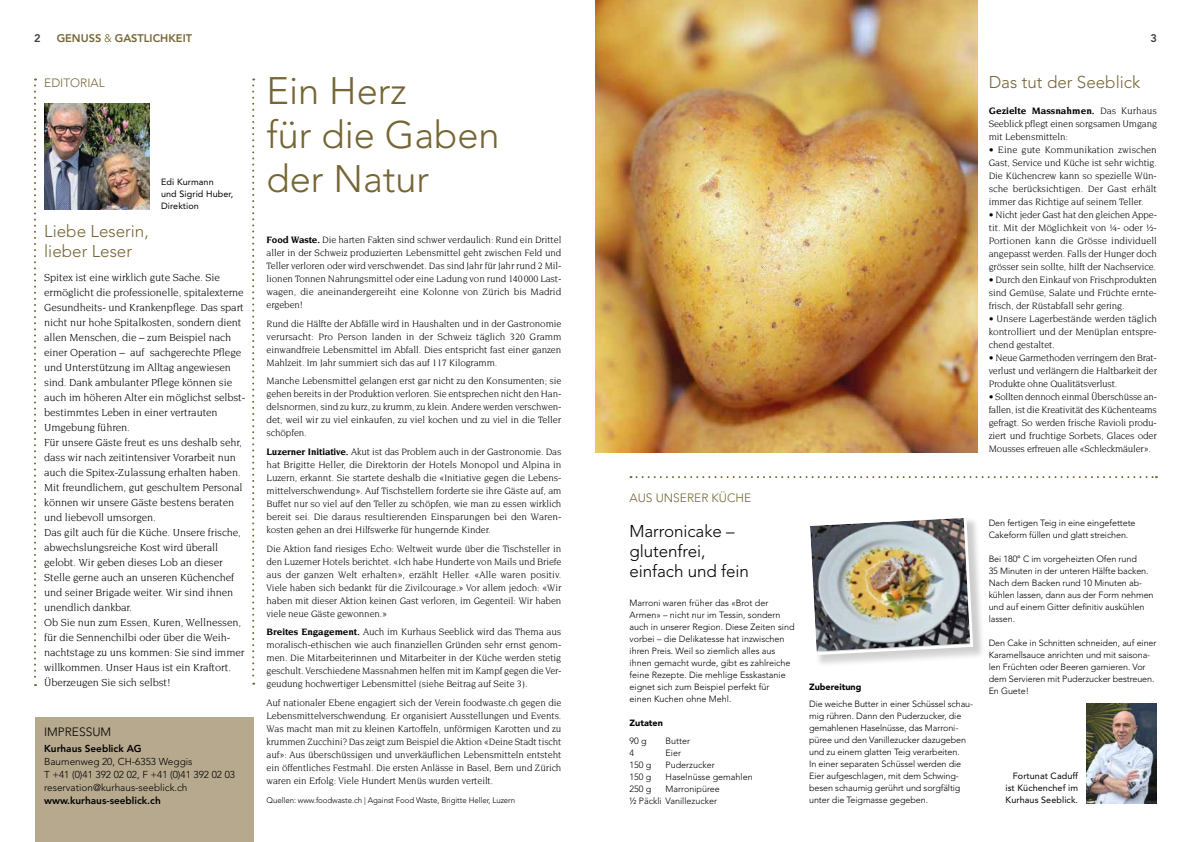
<style>
.page{position:relative;width:1191px;height:842px;background:#fff}
.page>*{position:absolute;margin:0;border:0;box-sizing:border-box;transform-origin:0 0}
.t1{font:300 38px/44px "Avenir LT Std";color:#766635}
.t2{font:300 17px/20px "Avenir LT Std";color:#766635}
.t3{font:300 17px/20px "Avenir LT Std";letter-spacing:-.005em;color:#000}
.t4{font:300 12px "Avenir LT Std";color:#766635}
.t5{font:300 12px "Avenir LT Std";color:#000}
.t6{font:11px/15px "Novarese Std";letter-spacing:-.01em;color:#000}
.t7{font:800 11px "Avenir LT Std";color:#766635}
.t8{font:800 11px "Avenir LT Std";color:#3c3c3b}
.t9{font:10px/13px "Novarese Std";letter-spacing:-.01em;color:#000;text-align:justify}
.t10{font:300 10px/13px "Avenir LT Std";color:#000}
.t11{font:800 10px "Avenir LT Std";color:#000}
.t12{font:300 9px/12px "Avenir LT Std";letter-spacing:-.01em;color:#000}
.t13{font:9px/12px "Avenir LT Std";letter-spacing:.01em;color:#000}
.t14{font:900 9px "Avenir LT Std";color:#000}
.t15{font:300 8px "Avenir LT Std";letter-spacing:-.01em;color:#000}
.s1{font-weight:300}
.s2{font-weight:700}
</style>
<div class="page">
<img style="left:595px;top:0;width:382px;height:452px">
<div style="left:35px;top:718px;width:218px;height:124px;background:#b6a98d"></div>
<img style="left:44px;top:104px;width:106px;height:105px">
<svg style="left:34px;top:78px;width:2px;height:608px"></svg>
<svg style="left:252px;top:78px;width:2px;height:607px"></svg>
<div style="left:809px;top:517px;width:176px;height:150px;background:#000;opacity:.2"></div>
<img style="left:809px;top:517px;width:165px;height:139px">
<svg style="left:630px;top:476px;width:527px;height:2px"></svg>
<img style="left:1086px;top:703px;width:70px;height:100px">
<p class="t8" style="left:34px;top:32px;width:8px">2</p>
<p class="t7" style="left:57px;top:32px;width:137px">Genuss <span class="s1">&amp;</span> Gastlichkeit</p>
<p class="t4" style="left:44px;top:76px;width:50px">EDITORIAL</p>
<p class="t13" style="left:161px;top:176px;width:74px">Edi Kurmann<br>und Sigrid Huber,<br>Direktion</p>
<h2 class="t2" style="left:44px;top:221px;width:106px">Liebe Leserin, lieber Leser</h2>
<p class="t6" style="left:44px;top:269px;width:203px">Spitex ist eine wirklich gute Sache. Sie ermöglicht die professionelle, spitalexterne Gesundheits- und Krankenpflege. Das spart nicht nur hohe Spitalkosten, sondern dient allen Menschen, die – zum Beispiel nach einer Operation – auf sachgerechte Pflege und Unterstützung im Alltag angewiesen sind. Dank ambulanter Pflege können sie auch im höheren Alter ein möglichst selbst&shy;bestimmtes Leben in einer vertrauten Umgebung führen.<br>Für unsere Gäste freut es uns deshalb sehr, dass wir nach zeitintensiver Vorarbeit nun auch die Spitex-Zulassung erhalten haben.<br>Mit freundlichem, gut geschultem Personal können wir unsere Gäste bestens beraten und liebevoll umsorgen.<br>Das gilt auch für die Küche. Unsere frische, abwechslungsreiche Kost wird überall gelobt. Wir geben dieses Lob an dieser Stelle gerne auch an unseren Küchenchef und seiner Brigade weiter. Wir sind ihnen unendlich dankbar.<br>Ob Sie nun zum Essen, Kuren, Wellnessen, für die Sennenchilbi oder über die Weih&shy;nachtstage zu uns kommen: Sie sind immer willkommen. Unser Haus ist ein Kraftort.<br>Überzeugen Sie sich selbst!</p>
<p class="t5" style="left:44px;top:724px;width:69px">I mpressu m</p>
<p class="t11" style="left:44px;top:742px;width:99px">Kurhaus Seeblick AG</p>
<p class="t10" style="left:44px;top:755px;width:193px">Baumenweg 20, CH-6353 Weggis<br>T +41 (0)41 392 02 02, F +41 (0)41 392 02 03 reservation@kurhaus-seeblick.ch</p>
<p class="t11" style="left:44px;top:794px;width:118px">www.kurhaus-seeblick.ch</p>
<h1 class="t1" style="left:266px;top:69px;width:235px">Ein Herz<br>für die Gaben der Natur</h1>
<p class="t9" style="left:266px;top:233px;width:296px"><span class="s2">Food Waste.</span> Die harten Fakten sind schwer verdaulich: Rund ein Drittel aller in der Schweiz produzierten Lebensmittel geht zwischen Feld und Teller verloren oder wird verschwendet. Das sind Jahr für Jahr rund 2 Mil&shy;lionen Tonnen Nahrungsmittel oder eine Ladung von rund 140000 Last&shy;wagen, die aneinandergereiht eine Kolonne von Zürich bis Madrid ergeben!</p>
<p class="t9" style="left:266px;top:317px;width:296px">Rund die Hälfte der Abfälle wird in Haushalten und in der Gastronomie verursacht: Pro Person landen in der Schweiz täglich 320 Gramm einwandfreie Lebensmittel im Abfall. Dies entspricht fast einer ganzen Mahlzeit. Im Jahr summiert sich das auf 117 Kilogramm.</p>
<p class="t9" style="left:266px;top:374px;width:296px">Manche Lebensmittel gelangen erst gar nicht zu den Konsumenten; sie gehen bereits in der Produktion verloren. Sie entsprechen nicht den Han&shy;delsnormen, sind zu kurz, zu krumm, zu klein. Andere werden verschwen&shy;det, weil wir zu viel einkaufen, zu viel kochen und zu viel in die Teller schöpfen.</p>
<p class="t9" style="left:266px;top:445px;width:296px"><span class="s2">Luzerner Initiative.</span> Akut ist das Problem auch in der Gastronomie. Das hat Brigitte Heller, die Direktorin der Hotels Monopol und Alpina in Luzern, erkannt. Sie startete deshalb die «Initiative gegen die Lebens&shy;mittelverschwendung». Auf Tischstellern forderte sie ihre Gäste auf, am Buffet nur so viel auf den Teller zu schöpfen, wie man zu essen wirklich bereit sei. Die daraus resultierenden Einsparungen bei den Waren&shy;kosten gehen an drei Hilfswerke für hungernde Kinder.</p>
<p class="t9" style="left:266px;top:542px;width:296px">Die Aktion fand riesiges Echo: Weltweit wurde über die Tischsteller in den Luzerner Hotels berichtet. «Ich habe Hunderte von Mails und Briefe aus der ganzen Welt erhalten», erzählt Heller. «Alle waren positiv.<br>Viele haben sich bedankt für die Zivilcourage.» Vor allem jedoch: «Wir haben mit dieser Aktion keinen Gast verloren, im Gegenteil: Wir haben viele neue Gäste gewonnen.»</p>
<p class="t9" style="left:266px;top:625px;width:296px"><span class="s2">Breites Engagement.</span> Auch im Kurhaus Seeblick wird das Thema aus moralisch-ethischen wie auch finanziellen Gründen sehr ernst genom&shy;men. Die Mitarbeiterinnen und Mitarbeiter in der Küche werden stetig geschult. Verschiedene Massnahmen helfen mit im Kampf gegen die Ver&shy;geudung hochwertiger Lebensmittel (siehe Beitrag auf Seite 3).</p>
<p class="t9" style="left:266px;top:696px;width:296px">Auf nationaler Ebene engagiert sich der Verein foodwaste.ch gegen die Lebensmittelverschwendung. Er organisiert Ausstellungen und Events.<br>Was macht man mit zu kleinen Kartoffeln, unförmigen Karotten und zu krummen Zucchini? Das zeigt zum Beispiel die Aktion «Deine Stadt tischt auf»: Aus überschüssigen und unverkäuflichen Lebensmitteln entsteht ein öffentliches Festmahl. Die ersten Anlässe in Basel, Bern und Zürich waren ein Erfolg: Viele Hundert Menüs wurden verteilt.</p>
<p class="t15" style="left:266px;top:795px;width:250px">Quellen: www.foodwaste.ch | Against Food Waste, B rigitte Heller, Luzern</p>
<p class="t4" style="left:629px;top:490px;width:123px">aus unserer küch e</p>
<h2 class="t3" style="left:629px;top:521px;width:121px">Marronicake – glutenfrei, einfach und fein</h2>
<p class="t12" style="left:629px;top:597px;width:166px">Marroni waren früher das «Brot der Armen» – nicht nur im Tessin, sondern auch in unserer Region. Diese Zeiten sind vorbei – die Delikatesse hat inzwischen ihren Preis. Weil so ziemlich alles aus ihnen gemacht wurde, gibt es zahlreiche feine Rezepte. Die mehlige Esskastanie eignet sich zum Beispiel perfekt für<br>einen Kuchen ohne Mehl.</p>
<p class="t14" style="left:629px;top:717px;width:35px">Zutaten</p>
<p class="t12" style="left:629px;top:735px;width:31px">90 g B</p>
<p class="t12" style="left:671px;top:735px;width:20px">utter</p>
<p class="t12" style="left:629px;top:747px;width:25px">4 E</p>
<p class="t12" style="left:671px;top:747px;width:12px">ier</p>
<p class="t12" style="left:629px;top:759px;width:23px">150 g</p>
<p class="t12" style="left:665px;top:759px;width:51px">Puderzucker</p>
<p class="t12" style="left:629px;top:771px;width:23px">150 g</p>
<p class="t12" style="left:665px;top:771px;width:89px">Haselnüsse gemahlen</p>
<p class="t12" style="left:629px;top:783px;width:34px">250 g M</p>
<p class="t12" style="left:629px;top:783px;width:92px;text-indent:44px">arronipüree ½ Päckli Vanillezucker</p>
<p class="t14" style="left:809px;top:681px;width:54px">Zubereitung</p>
<p class="t12" style="left:809px;top:698px;width:166px">Die weiche Butter in einer Schüssel schau&shy;mig rühren. Dann den Puderzucker, die gemahlenen Haselnüsse, das Marroni&shy;püree und den Vanillezucker dazugeben und zu einem glatten Teig verarbeiten.<br>I n einer separaten Schüssel werden die Eier aufgeschlagen, mit dem Schwing&shy;besen schaumig gerührt und sorgfältig unter die Teigmasse gegeben.</p>
<p class="t8" style="left:1150px;top:32px;width:8px">3</p>
<h2 class="t2" style="left:988px;top:73px;width:153px">Das tut der Seeblick</h2>
<p class="t9" style="left:988px;top:104px;width:170px"><span class="s2">Gezielte Massnahmen.</span> Das Kurhaus Seeblick pflegt einen sorgsamen Umgang mit Lebensmitteln:</p>
<p class="t9" style="left:988px;top:143px;width:170px">• Eine gute Kommunikation zwischen Gast, Service und Küche ist sehr wichtig.<br>Die Küchencrew kann so spezielle Wün&shy;sche berücksichtigen. Der Gast erhält immer das Richtige auf seinem Teller.</p>
<p class="t9" style="left:988px;top:208px;width:170px">• Nicht jeder Gast hat den gleichen Appe&shy;tit. Mit der Möglichkeit von ¼- oder ½- Portionen kann die Grösse individuell angepasst werden. Falls der Hunger doch grösser sein sollte, hilft der Nachservice.</p>
<p class="t9" style="left:988px;top:273px;width:170px">• Durch den Einkauf von Frischprodukten sind Gemüse, Salate und Früchte ernte&shy;frisch, der Rüstabfall sehr gering.</p>
<p class="t9" style="left:988px;top:312px;width:170px">• Unsere Lagerbestände werden täglich kontrolliert und der Menüplan entspre&shy;chend gestaltet.</p>
<p class="t9" style="left:988px;top:351px;width:170px">• Neue Garmethoden verringern den Brat&shy;verlust und verlängern die Haltbarkeit der Produkte ohne Qualitätsverlust.</p>
<p class="t9" style="left:988px;top:390px;width:170px">• Sollten dennoch einmal Überschüsse an&shy;fallen, ist die Kreativität des Küchenteams gefragt. So werden frische Ravioli produ&shy;ziert und fruchtige Sorbets, Glaces oder Mousses erfreuen alle «Schleckmäuler».</p>
<p class="t12" style="left:988px;top:517px;width:148px">Den fertigen Teig in eine eingefettete<br>Cakeform füllen und glatt streichen.</p>
<p class="t12" style="left:988px;top:553px;width:166px">Bei 180° C im vorgeheizten Ofen rund<br>35 M inuten in der unteren Hälfte backen.<br>Nach dem Backen rund 10 M inuten ab&shy;kühlen lassen, dann aus der Form nehmen und auf einem Gitter definitiv auskühlen lassen.</p>
<p class="t12" style="left:988px;top:637px;width:169px">Den Cake in Schnitten schneiden, auf einer Karamellsauce anrichten und mit saisona&shy;len Früchten oder Beeren garnieren. Vor dem Servieren mit Puderzucker bestreuen.<br>En Guete!</p>
<p class="t13" style="left:1005px;top:770px;width:74px;text-align:justify;text-indent:7px">Fortunat Caduff ist Küchenchef im Kurhaus Seeblick.</p>
</div>
